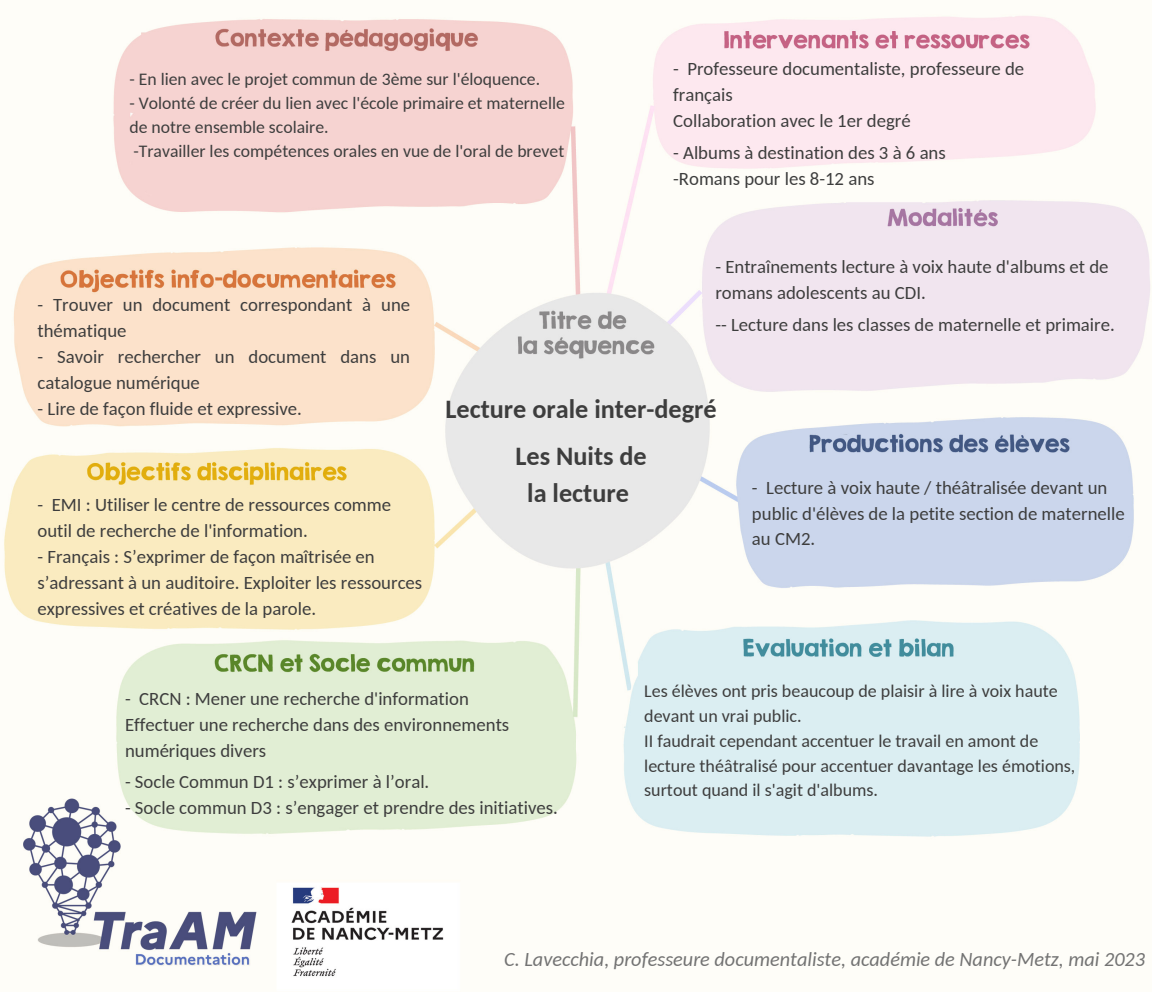
<style>
.page{position:relative;width:1152px;height:992px;background:#fff}
.page>*{position:absolute;margin:0;border:0;box-sizing:border-box;transform-origin:0 0}
.t1{font:700 26.25px "Carlito";color:#3d3d3d}
.t2{font:italic 20.25px "Carlito";color:#737373}
.t3{font:18.75px/25.9px "Carlito";color:#3d3d3d}
.t4{font:18px/24.8px "Carlito";color:#3d3d3d}
.t5{font:17.7px/24.2px "Carlito";color:#3d3d3d}
</style>
<div class="page">
<img style="left:3px;top:15px;width:1149px;height:962px">
<p class="t5" style="left:129px;top:68px;width:412px">- En lien avec le projet commun de 3ème sur l'éloquence.</p>
<p class="t5" style="left:129px;top:92px;width:437px">- Volonté de créer du lien avec l'école primaire et maternelle de notre ensemble scolaire.</p>
<p class="t5" style="left:133px;top:141px;width:432px">-Travailler les compétences orales en vue de l'oral de brevet</p>
<p class="t3" style="left:673px;top:58px;width:353px">- Professeure documentaliste, professeure de français</p>
<p class="t3" style="left:673px;top:109px;width:239px">Collaboration avec le 1er degré</p>
<p class="t3" style="left:673px;top:141px;width:274px">- Albums à destination des 3 à 6 ans</p>
<p class="t3" style="left:673px;top:167px;width:203px">-Romans pour les 8-12 ans</p>
<p class="t3" style="left:38px;top:293px;width:374px">- Trouver un document correspondant à une thématique</p>
<p class="t3" style="left:38px;top:345px;width:374px">- Savoir rechercher un document dans un catalogue numérique</p>
<p class="t3" style="left:38px;top:397px;width:266px">- Lire de façon fluide et expressive.</p>
<p class="t3" style="left:38px;top:493px;width:355px">- EMI : Utiliser le centre de ressources comme outil de recherche de l'information.</p>
<p class="t3" style="left:38px;top:545px;width:386px">- Français : S’exprimer de façon maîtrisée en s’adressant à un auditoire. Exploiter les ressources expressives et créatives de la parole.</p>
<p class="t3" style="left:715px;top:255px;width:395px">- Entraînements lecture à voix haute d'albums et de romans adolescents au CDI.</p>
<p class="t3" style="left:715px;top:313px;width:401px">-- Lecture dans les classes de maternelle et primaire.</p>
<p class="t1" style="left:445px;top:398px;width:273px">Lecture orale inter-degré</p>
<p class="t1" style="left:515px;top:445px;width:133px">Les Nuits de</p>
<p class="t1" style="left:527px;top:482px;width:103px">la lecture</p>
<p class="t3" style="left:752px;top:476px;width:374px">- Lecture à voix haute / théâtralisée devant un public d'élèves de la petite section de maternelle</p>
<p class="t3" style="left:752px;top:527px;width:65px">au CM2.</p>
<p class="t3" style="left:125px;top:687px;width:345px">- CRCN : Mener une recherche d'information</p>
<p class="t3" style="left:125px;top:712px;width:386px">Effectuer une recherche dans des environnements numériques divers</p>
<p class="t3" style="left:125px;top:770px;width:306px">- Socle Commun D1 : s’exprimer à l’oral.</p>
<p class="t3" style="left:125px;top:796px;width:434px">- Socle commun D3 : s’engager et prendre des initiatives.</p>
<p class="t4" style="left:644px;top:680px;width:415px">Les élèves ont pris beaucoup de plaisir à lire à voix haute devant un vrai public.</p>
<p class="t4" style="left:644px;top:729px;width:433px">II faudrait cependant accentuer le travail en amont de lecture théâtralisé pour accentuer davantage les émotions, surtout quand il s'agit d'albums.</p>
<p class="t2" style="left:504px;top:950px;width:642px">C. Lavecchia, professeure documentaliste, académie de Nancy-Metz, mai 2023</p>
</div>
